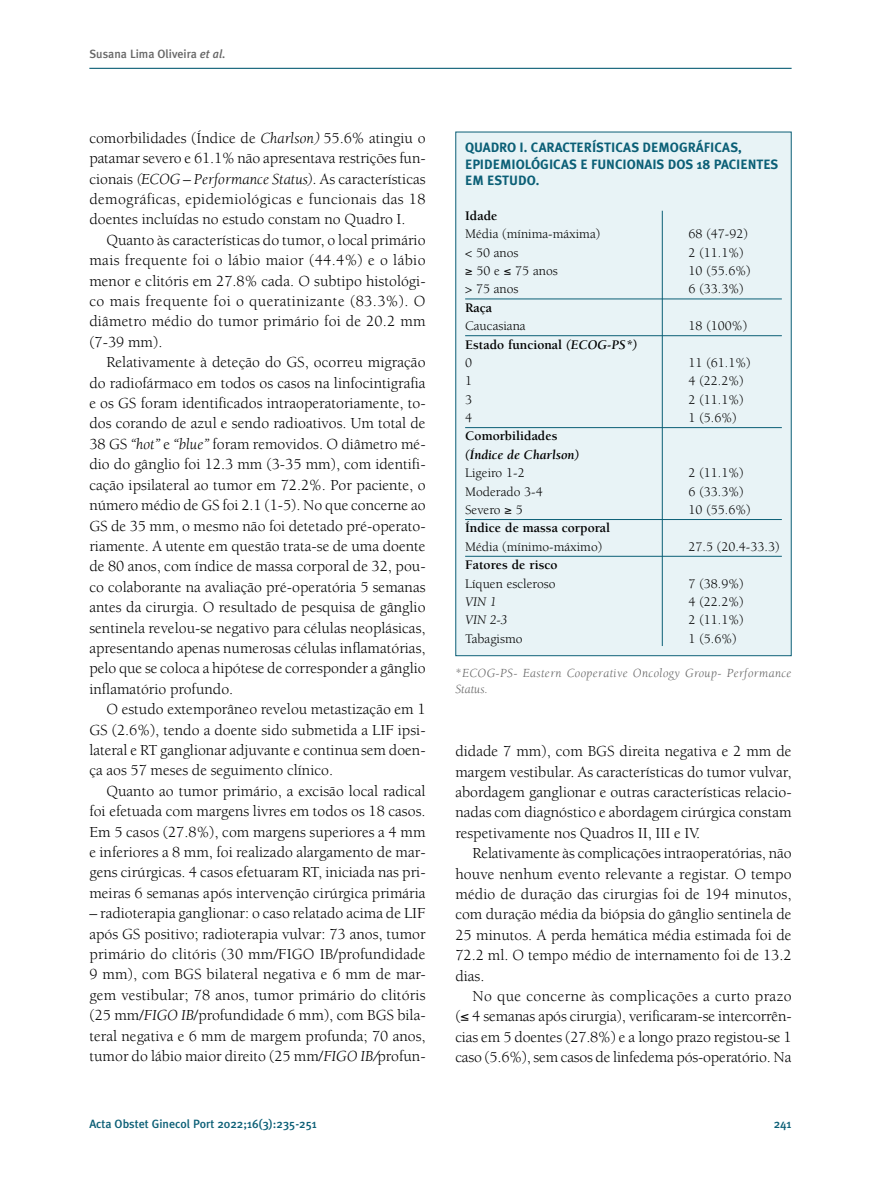
<style>
.page{position:relative;width:881px;height:1191px;background:#fff}
.page>*{position:absolute;margin:0;border:0;box-sizing:border-box;transform-origin:0 0}
.t1{font:15.75px/20.4px "Berkeley";color:#000;text-align:justify}
.t2{font:13.5px "Berkeley";color:#000}
.t3{font:700 13.5px/16.5px "Meta Plus";color:#0b5f76}
.t4{font:700 13.5px/18.3px "Berkeley";color:#000}
.t5{font:italic 700 13.5px "Berkeley";color:#000}
.t6{font:italic 13.5px "Berkeley";color:#000}
.t7{font:italic 12.75px/15.8px "Berkeley";letter-spacing:.03em;color:#656565}
.t8{font:500 12px "Meta Plus";color:#0b5f76}
.t9{font:500 12px "Meta Plus";color:#666}
.s1{font-style:italic}
.s2{font-weight:400}
.s3{font-style:normal}
</style>
<div class="page">
<hr style="left:89px;top:68px;width:702px;height:1px;background:#0b5f76">
<div style="left:456px;top:132px;width:334px;height:523px;background:#e8f3f6"></div>
<hr style="left:465px;top:299px;width:316px;height:1px;background:#0b5f76">
<hr style="left:465px;top:335px;width:316px;height:1px;background:#0b5f76">
<hr style="left:465px;top:427px;width:316px;height:1px;background:#0b5f76">
<hr style="left:465px;top:519px;width:316px;height:1px;background:#0b5f76">
<hr style="left:465px;top:556px;width:316px;height:1px;background:#0b5f76">
<hr style="left:661px;top:211px;width:1px;height:435px;background:#0b5f76">
<p class="t9" style="left:89px;top:47px;width:138px">Susana Lima Oliveira <span class="s1">et al.</span></p>
<p class="t1" style="left:89px;top:129px;width:337px">comorbilidades (Índice de <span class="s1">Charlson</span><span class="s1">)</span>55.6% atingiu o patamar severo e 61.1% não apresentava restrições fun&shy;cionais <span class="s1">(ECOG – Performance Status).</span> As características demográficas, epidemiológicas e funcionais das 18 doentes incluídas no estudo constam no Quadro I.</p>
<p class="t1" style="left:89px;top:231px;width:337px;text-indent:17px">Quanto às características do tumor, o local primário mais frequente foi o lábio maior (44.4%) e o lábio menor e clitóris em 27.8% cada. O subtipo histológi&shy;co mais frequente foi o queratinizante (83.3%). O diâmetro médio do tumor primário foi de 20.2 mm (7-39 mm).</p>
<p class="t1" style="left:89px;top:353px;width:337px;text-indent:17px">Relativamente à deteção do GS, ocorreu migração do radiofármaco em todos os casos na linfocintigrafia e os GS foram identificados intraoperatoriamente, to&shy;dos corando de azul e sendo radioativos. Um total de 38 GS <span class="s1">“hot”</span> e <span class="s1">“blue”</span> foram removidos. O diâmetro mé&shy;dio do gânglio foi 12.3 mm (3-35 mm), com identifi&shy;cação ipsilateral ao tumor em 72.2%. Por paciente, o número médio de GS foi 2.1 (1-5). No que concerne ao GS de 35 mm, o mesmo não foi detetado pré-operato&shy;riamente. A utente em questão trata-se de uma doente de 80 anos, com índice de massa corporal de 32, pou&shy;co colaborante na avaliação pré-operatória 5 semanas antes da cirurgia. O resultado de pesquisa de gânglio sentinela revelou-se negativo para células neoplásicas, apresentando apenas numerosas células inflamatórias, pelo que se coloca a hipótese de corresponder a gânglio inflamatório profundo.</p>
<p class="t1" style="left:89px;top:700px;width:337px;text-indent:17px">O estudo extemporâneo revelou metastização em 1<br>GS (2.6%), tendo a doente sido submetida a LIF ipsi&shy;lateral e RT ganglionar adjuvante e continua sem doen&shy;ça aos 57 meses de seguimento clínico.</p>
<p class="t1" style="left:89px;top:782px;width:337px;text-indent:17px">Quanto ao tumor primário, a excisão local radical foi efetuada com margens livres em todos os 18 casos.<br>Em 5 casos (27.8%), com margens superiores a 4 mm e inferiores a 8 mm, foi realizado alargamento de mar&shy;gens cirúrgicas. 4 casos efetuaram RT, iniciada nas pri&shy;meiras 6 semanas após intervenção cirúrgica primária</p>
<p class="t1" style="left:89px;top:904px;width:337px">– radioterapia ganglionar: o caso relatado acima de LIF após GS positivo; radioterapia vulvar: 73 anos, tumor primário do clitóris (30 mm/FIGO IB/profundidade 9 mm), com BGS bilateral negativa e 6 mm de mar&shy;gem vestibular; 78 anos, tumor primário do clitóris (25 mm/<span class="s1">FIGO IB</span>/profundidade 6 mm), com BGS bila&shy;teral negativa e 6 mm de margem profunda; 70 anos, tumor do lábio maior direito (25 mm/<span class="s1">FIGO IB</span><span class="s1">/</span>profun-</p>
<p class="t3" style="left:465px;top:139px;width:315px">QUADRO I. CARACTERÍSTICAS DEMOGRÁFICAS,<br>EPIDEMIOLÓGICAS E FUNCIONAIS DOS 18 PACIENTES<br>EM ESTUDO.</p>
<p class="t4" style="left:465px;top:208px;width:34px">Idade</p>
<p class="t2" style="left:465px;top:229px;width:137px">Média (mínima-máxima)</p>
<p class="t2" style="left:688px;top:229px;width:61px">68 (47-92)</p>
<p class="t2" style="left:465px;top:247px;width:55px">&lt; 50 anos</p>
<p class="t2" style="left:688px;top:247px;width:57px">2 (11.1%)</p>
<p class="t2" style="left:465px;top:265px;width:94px">≥ 50 e ≤ 75 anos</p>
<p class="t2" style="left:688px;top:265px;width:64px">10 (55.6%)</p>
<p class="t2" style="left:465px;top:284px;width:55px">&gt; 75 anos</p>
<p class="t2" style="left:688px;top:284px;width:57px">6 (33.3%)</p>
<p class="t4" style="left:465px;top:299px;width:28px">Raça</p>
<p class="t2" style="left:465px;top:321px;width:62px">Caucasiana</p>
<p class="t2" style="left:688px;top:321px;width:60px">18 (100%)</p>
<p class="t4" style="left:465px;top:336px;width:174px">Estado funcional <span class="s1">(ECOG-PS*)<br></span><span class="s2">0</span></p>
<p class="t2" style="left:688px;top:357px;width:64px">11 (61.1%)</p>
<p class="t2" style="left:465px;top:376px;width:9px">1</p>
<p class="t2" style="left:688px;top:376px;width:57px">4 (22.2%)</p>
<p class="t2" style="left:465px;top:394px;width:9px">3</p>
<p class="t2" style="left:688px;top:394px;width:57px">2 (11.1%)</p>
<p class="t2" style="left:465px;top:412px;width:9px">4</p>
<p class="t2" style="left:688px;top:412px;width:50px">1 (5.6%)</p>
<p class="t4" style="left:465px;top:428px;width:94px">Comorbilidades</p>
<p class="t5" style="left:465px;top:449px;width:116px">(Índice de Charlson)</p>
<p class="t2" style="left:465px;top:468px;width:61px">Ligeiro 1-2</p>
<p class="t2" style="left:688px;top:468px;width:57px">2 (11.1%)</p>
<p class="t2" style="left:465px;top:486px;width:79px">Moderado 3-4</p>
<p class="t2" style="left:688px;top:486px;width:57px">6 (33.3%)</p>
<p class="t2" style="left:465px;top:504px;width:59px">Severo ≥ 5</p>
<p class="t2" style="left:688px;top:504px;width:64px">10 (55.6%)</p>
<p class="t4" style="left:465px;top:520px;width:146px">Índice de massa corporal</p>
<p class="t2" style="left:465px;top:541px;width:139px">Média (mínimo-máximo)</p>
<p class="t2" style="left:688px;top:541px;width:92px">27.5 (20.4-33.3)</p>
<p class="t4" style="left:465px;top:557px;width:94px">Fatores de risco</p>
<p class="t2" style="left:465px;top:578px;width:92px">Líquen escleroso</p>
<p class="t2" style="left:688px;top:578px;width:57px">7 (38.9%)</p>
<p class="t6" style="left:465px;top:596px;width:33px">VIN 1</p>
<p class="t2" style="left:688px;top:596px;width:57px">4 (22.2%)</p>
<p class="t6" style="left:465px;top:615px;width:44px">VIN 2-3</p>
<p class="t2" style="left:688px;top:615px;width:57px">2 (11.1%)</p>
<p class="t2" style="left:465px;top:633px;width:59px">Tabagismo</p>
<p class="t2" style="left:688px;top:633px;width:50px">1 (5.6%)</p>
<p class="t7" style="left:455px;top:666px;width:337px"><span class="s3">*</span>ECOG-PS- Eastern Cooperative Oncology Group- Performance<br>Status.</p>
<p class="t1" style="left:455px;top:742px;width:337px">didade 7 mm), com BGS direita negativa e 2 mm de margem vestibular. As características do tumor vulvar, abordagem ganglionar e outras características relacio&shy;nadas com diagnóstico e abordagem cirúrgica constam respetivamente nos Quadros II, III e IV.</p>
<p class="t1" style="left:455px;top:844px;width:337px;text-indent:17px">Relativamente às complicações intraoperatórias, não houve nenhum evento relevante a registar. O tempo médio de duração das cirurgias foi de 194 minutos, com duração média da biópsia do gânglio sentinela de 25 minutos. A perda hemática média estimada foi de 72.2 ml. O tempo médio de internamento foi de 13.2 dias.</p>
<p class="t1" style="left:455px;top:987px;width:337px;text-indent:17px">No que concerne às complicações a curto prazo (≤ 4 semanas após cirurgia), verificaram-se intercorrên&shy;cias em 5 doentes (27.8%) e a longo prazo registou-se 1 caso (5.6%), sem casos de linfedema pós-operatório. Na</p>
<p class="t8" style="left:89px;top:1117px;width:229px">Acta Obstet Ginecol Port 2022;16(3):235-251</p>
<p class="t8" style="left:773px;top:1117px;width:19px">241</p>
</div>
